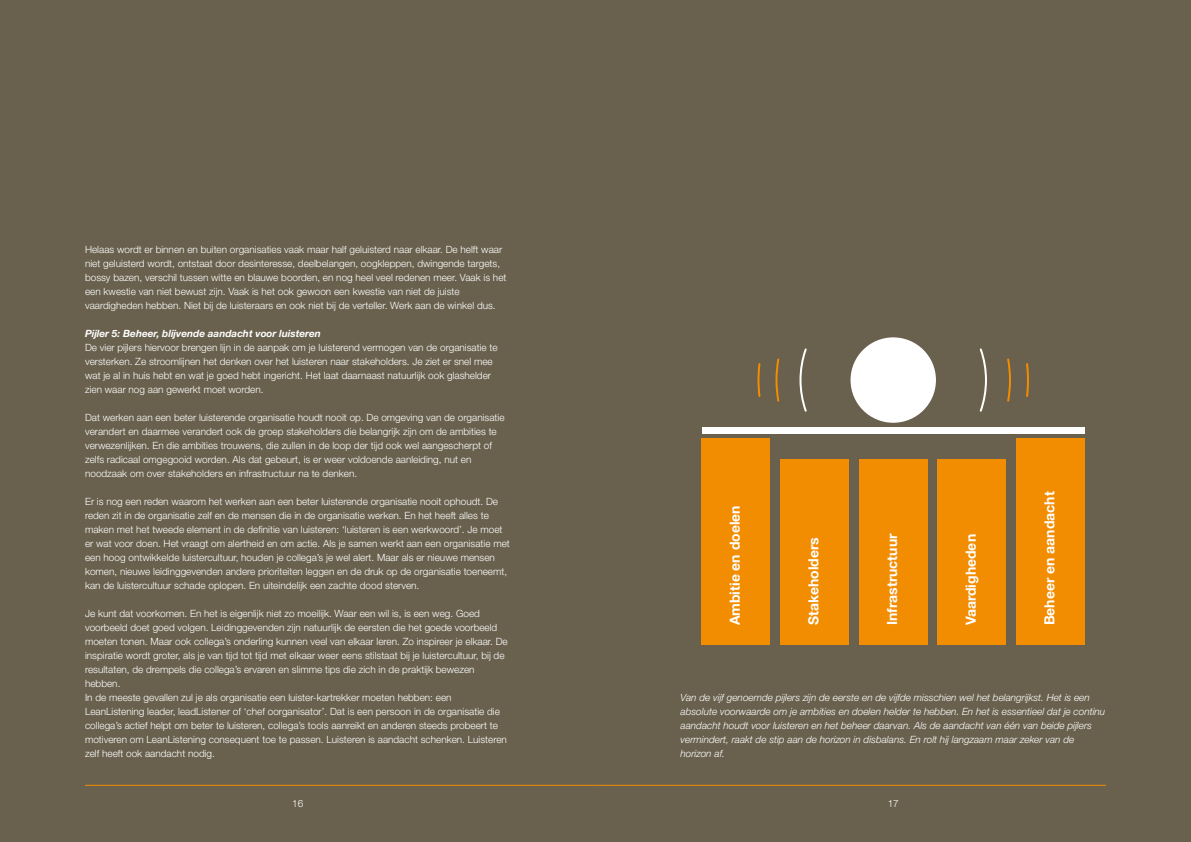
<style>
.page{position:relative;width:1191px;height:842px;background:#fff}
.page>*{position:absolute;margin:0;border:0;box-sizing:border-box;transform-origin:0 0}
.t1{font:700 14px "Helvetica Neue LT Std";color:#fff}
.t2{font:300 10px/14px "Helvetica Neue LT Std";color:#fff}
.t3{font:italic 300 10px/14px "Helvetica Neue LT Std";color:#fff}
.t4{font:italic 700 10px "Helvetica Neue LT Std";color:#fff}
</style>
<div class="page">
<div style="left:0;top:0;width:595px;height:842px;background:#69614e"></div>
<div style="left:595px;top:0;width:596px;height:842px;background:#69614e"></div>
<div style="left:850px;top:337px;width:86px;height:86px;background:#fff;border-radius:50%"></div>
<svg style="left:979px;top:348px;width:8px;height:64px"></svg>
<svg style="left:799px;top:348px;width:8px;height:64px"></svg>
<svg style="left:1007px;top:358px;width:4px;height:44px"></svg>
<svg style="left:775px;top:358px;width:5px;height:44px"></svg>
<svg style="left:757px;top:363px;width:4px;height:34px"></svg>
<svg style="left:1026px;top:363px;width:3px;height:34px"></svg>
<div style="left:702px;top:427px;width:382px;height:6px;background:#fff"></div>
<div style="left:702px;top:438px;width:68px;height:207px;background:#f28c00"></div>
<div style="left:1016px;top:438px;width:68px;height:207px;background:#f28c00"></div>
<div style="left:938px;top:460px;width:68px;height:185px;background:#f28c00"></div>
<div style="left:859px;top:460px;width:68px;height:185px;background:#f28c00"></div>
<div style="left:780px;top:460px;width:68px;height:185px;background:#f28c00"></div>
<hr style="left:85px;top:785px;width:510px;height:1px;background:#f28c00">
<hr style="left:595px;top:785px;width:511px;height:1px;background:#f28c00">
<p class="t2" style="left:85px;top:242px;width:423px">Helaas wordt er binnen en buiten organisaties vaak maar half geluisterd naar elkaar. De helft waar niet geluisterd wordt, ontstaat door desinteresse, deelbelangen, oogkleppen, dwingende targets, bossy bazen, verschil tussen witte en blauwe boorden, en nog heel veel redenen meer. Vaak is het een kwestie van niet bewust zijn. Vaak is het ook gewoon een kwestie van niet de juiste vaardigheden hebben. Niet bij de luisteraars en ook niet bij de verteller. Werk aan de winkel dus.</p>
<p class="t4" style="left:85px;top:327px;width:237px">Pijler 5: Beheer, blijvende aandacht voor luisteren</p>
<p class="t2" style="left:85px;top:340px;width:414px">De vier pijlers hiervoor brengen lijn in de aanpak om je luisterend vermogen van de organisatie te versterken. Ze stroomlijnen het denken over het luisteren naar stakeholders. Je ziet er snel mee wat je al in huis hebt en wat je goed hebt ingericht. Het laat daarnaast natuurlijk ook glashelder zien waar nog aan gewerkt moet worden.</p>
<p class="t2" style="left:85px;top:410px;width:421px">Dat werken aan een beter luisterende organisatie houdt nooit op. De omgeving van de organisatie verandert en daarmee verandert ook de groep stakeholders die belangrijk zijn om de ambities te verwezenlijken. En die ambities trouwens, die zullen in de loop der tijd ook wel aangescherpt of zelfs radicaal omgegooid worden. Als dat gebeurt, is er weer voldoende aanleiding, nut en noodzaak om over stakeholders en infrastructuur na te denken.</p>
<p class="t2" style="left:85px;top:494px;width:426px">Er is nog een reden waarom het werken aan een beter luisterende organisatie nooit ophoudt. De reden zit in de organisatie zelf en de mensen die in de organisatie werken. En het heeft alles te maken met het tweede element in de definitie van luisteren: ‘luisteren is een werkwoord’. Je moet er wat voor doen. Het vraagt om alertheid en om actie. Als je samen werkt aan een organisatie met een hoog ontwikkelde luistercultuur, houden je collega’s je wel alert. Maar als er nieuwe mensen komen, nieuwe leidinggevenden andere prioriteiten leggen en de druk op de organisatie toeneemt, kan de luistercultuur schade oplopen. En uiteindelijk een zachte dood sterven.</p>
<p class="t2" style="left:85px;top:606px;width:424px">Je kunt dat voorkomen. En het is eigenlijk niet zo moeilijk. Waar een wil is, is een weg. Goed voorbeeld doet goed volgen. Leidinggevenden zijn natuurlijk de eersten die het goede voorbeeld moeten tonen. Maar ook collega’s onderling kunnen veel van elkaar leren. Zo inspireer je elkaar. De inspiratie wordt groter, als je van tijd tot tijd met elkaar weer eens stilstaat bij je luistercultuur, bij de resultaten, de drempels die collega’s ervaren en slimme tips die zich in de praktijk bewezen hebben.<br>In de meeste gevallen zul je als organisatie een luister-kartrekker moeten hebben: een LeanListening leader, leadListener of ‘chef oorganisator’. Dat is een persoon in de organisatie die collega’s actief helpt om beter te luisteren, collega’s tools aanreikt en anderen steeds probeert te motiveren om LeanListening consequent toe te passen. Luisteren is aandacht schenken. Luisteren zelf heeft ook aandacht nodig.</p>
<h1 class="t1" style="left:726px;top:625px;width:122px;rotate:-90deg">Ambitie en doelen</h1>
<h1 class="t1" style="left:805px;top:625px;width:90px;rotate:-90deg">Stakeholders</h1>
<h1 class="t1" style="left:883px;top:625px;width:93px;rotate:-90deg">Infrastructuur</h1>
<h1 class="t1" style="left:962px;top:625px;width:93px;rotate:-90deg">Vaardigheden</h1>
<h1 class="t1" style="left:1041px;top:625px;width:136px;rotate:-90deg">Beheer en aandacht</h1>
<p class="t3" style="left:680px;top:690px;width:426px">Van de vijf genoemde pijlers zijn de eerste en de vijfde misschien wel het belangrijkst. Het is een absolute voorwaarde om je ambities en doelen helder te hebben. En het is essentieel dat je continu aandacht houdt voor luisteren en het beheer daarvan. Als de aandacht van één van beide pijlers vermindert, raakt de stip aan de horizon in disbalans. En rolt hij langzaam maar zeker van de horizon af.</p>
<p class="t2" style="left:292px;top:796px;width:13px">16</p>
<p class="t2" style="left:887px;top:796px;width:13px">17</p>
</div>
